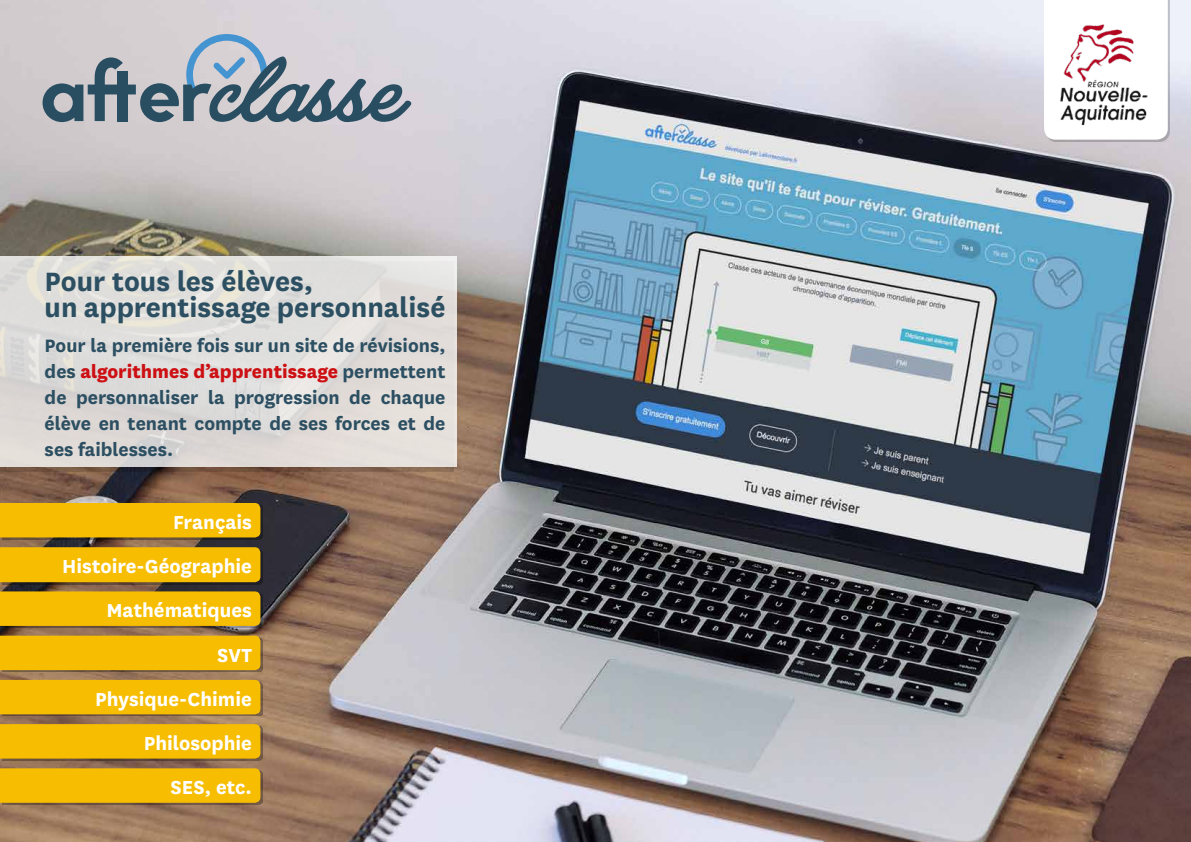
<style>
.page{position:relative;width:1191px;height:842px;background:#fff}
.page>*{position:absolute;margin:0;border:0;box-sizing:border-box;transform-origin:0 0}
.t1{font:700 31px/26px "National";color:#2c4f62}
.t2{font:700 22px/44.2px "National";color:#fff;text-align:right}
.t3{font:700 21px/26px "National";color:#2c4f62;text-align:justify}
.s1{font-weight:800;color:#cd1013}
</style>
<div class="page">
<img style="left:0;top:0;width:1191px;height:842px">
<svg style="left:43px;top:34px;width:368px;height:88px;background:#a3acb6"></svg>
<div style="left:2px;top:505px;width:260px;height:34px;background:#000;opacity:.3"></div>
<div style="left:0;top:503px;width:260px;height:34px;background:#f7bd00"></div>
<div style="left:2px;top:549px;width:260px;height:35px;background:#000;opacity:.3"></div>
<div style="left:0;top:547px;width:260px;height:35px;background:#f7bd00"></div>
<div style="left:2px;top:593px;width:260px;height:35px;background:#000;opacity:.3"></div>
<div style="left:0;top:591px;width:260px;height:35px;background:#f7bd00"></div>
<div style="left:2px;top:637px;width:260px;height:35px;background:#000;opacity:.3"></div>
<div style="left:0;top:636px;width:260px;height:34px;background:#f7bd00"></div>
<div style="left:2px;top:682px;width:260px;height:34px;background:#000;opacity:.3"></div>
<div style="left:0;top:680px;width:260px;height:34px;background:#f7bd00"></div>
<div style="left:2px;top:726px;width:260px;height:34px;background:#000;opacity:.3"></div>
<div style="left:0;top:724px;width:260px;height:34px;background:#f7bd00"></div>
<div style="left:2px;top:770px;width:260px;height:35px;background:#000;opacity:.3"></div>
<div style="left:0;top:768px;width:260px;height:35px;background:#f7bd00"></div>
<div style="left:0;top:261px;width:453px;height:211px;background:#000;opacity:.2"></div>
<div style="left:0;top:257px;width:457px;height:210px;background:linear-gradient(to bottom,#e1e1de,#ded9d7)"></div>
<div style="left:1046px;top:0;width:123px;height:142px;background:#000;opacity:.2"></div>
<svg style="left:1044px;top:0;width:123px;height:140px"></svg>
<img style="left:1048px;top:14px;width:115px;height:115px">
<h1 class="t1" style="left:45px;top:266px;width:402px">Pour tous les élèves,<br>un apprentissage personnalisé</h1>
<p class="t3" style="left:45px;top:331px;width:402px">Pour la première fois sur un site de révisions, des <span class="s1">algorithmes d’apprentissage</span> permettent de personnaliser la progression de chaque élève en tenant compte de ses forces et de ses faiblesses.</p>
<p class="t2" style="left:62px;top:498px;width:191px">Français<br>Histoire-Géographie<br>Mathématiques<br>SVT<br>Physique-Chimie<br>Philosophie<br>SES, etc.</p>
</div>
